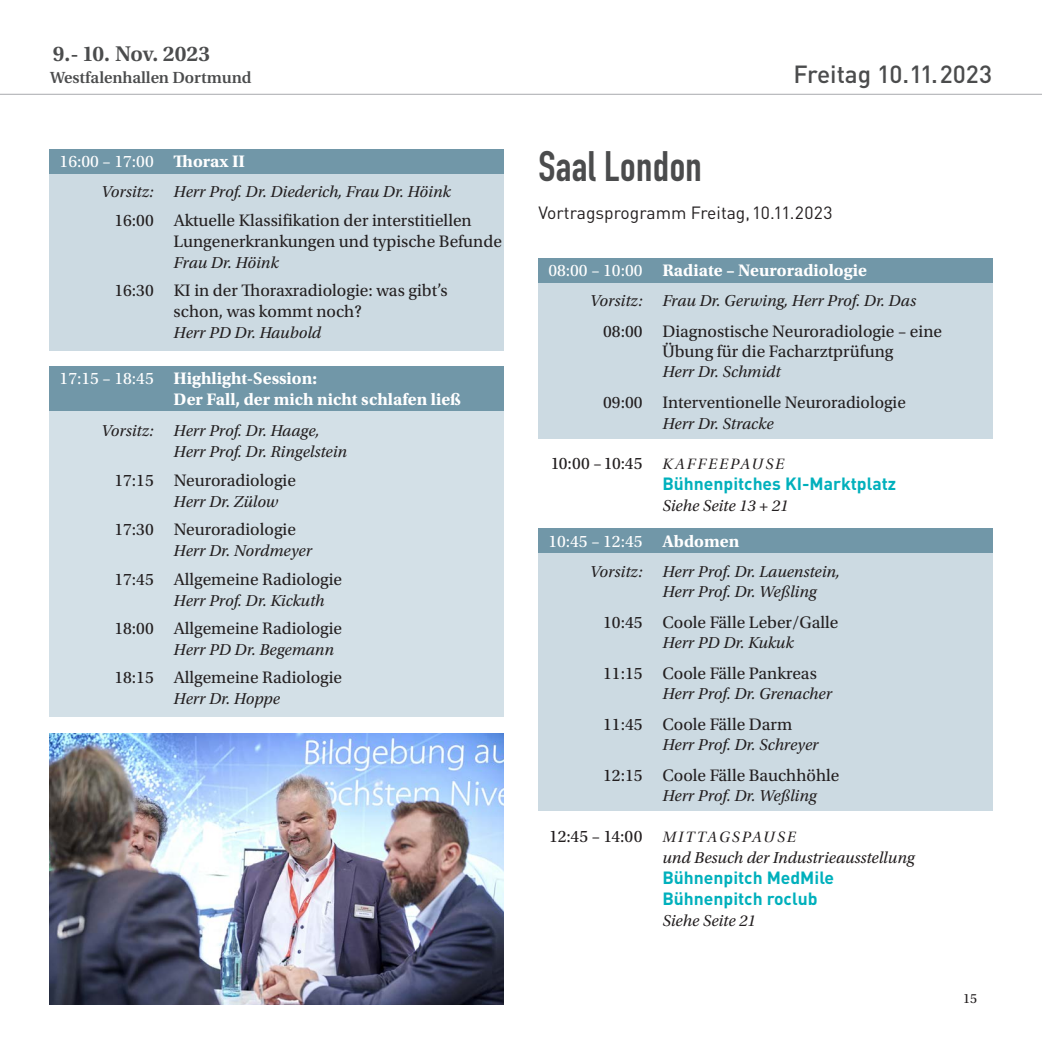
<style>
.page{position:relative;width:1042px;height:1042px;background:#fff}
.page>*{position:absolute;margin:0;border:0;box-sizing:border-box;transform-origin:0 0}
.Raum-Headline{font:42px "DIN Engschrift";letter-spacing:.01em;color:#4b4c4d}
.t1{font:500 24.5px "DIN";color:#4b4c4d}
.t2{font:600 22.4px "Utopia Std";color:#4b4c4d}
.grund_Programm{font:17.5px/21px "Utopia Std";color:#231f20}
.grund_Programm-2{font:700 17.5px/21px "Utopia Std";color:#fff}
.grund_Programm-3{font:700 17.5px/21px "DIN";color:#00b0bc}
.grund_Programm-4{font:17.5px "Utopia Std";color:#fff}
.Healine_2{font:17.5px "DIN";color:#231f20}
.grund_Programm-5{font:italic 16.62px/20.5px "Utopia Std";color:#231f20}
.t3{font:600 15.92px "Utopia";color:#4b4c4d}
.grund_Programm-6{font:15.75px "Utopia Std Subh It";letter-spacing:.125em;color:#231f20}
.t4{font:14px "Utopia Std";color:#231f20}
.s1{font-weight:700}
.s2{font-weight:400}
.s3{font-family:"Utopia Std";font-weight:400;color:#231f20}
.s4{font-family:"Utopia Std Subh It";font-weight:400;font-size:15.75px;color:#231f20}
.s5{font-family:"Utopia Std";font-size:17.5px}
</style>
<div class="page">
<div style="left:538px;top:548px;width:454px;height:263px;background:#ccdae2"></div>
<div style="left:538px;top:528px;width:454px;height:25px;background:#7197a8"></div>
<div style="left:50px;top:383px;width:454px;height:333px;background:#d3e0e7"></div>
<div style="left:50px;top:366px;width:454px;height:44px;background:#7197a8"></div>
<div style="left:538px;top:269px;width:454px;height:170px;background:#ccdae2"></div>
<div style="left:538px;top:258px;width:454px;height:25px;background:#7197a8"></div>
<div style="left:50px;top:165px;width:454px;height:186px;background:#ccdae2"></div>
<div style="left:50px;top:149px;width:454px;height:25px;background:#7197a8"></div>
<hr style="left:0;top:94px;width:1042px;height:1px;background:#a8a9ad">
<img style="left:50px;top:733px;width:454px;height:272px">
<p class="t2" style="left:53px;top:41px;width:159px">9.- 10. Nov. 2023</p>
<p class="t3" style="left:50px;top:69px;width:203px">Westfalenhallen Dortmund</p>
<p class="t1" style="left:793px;top:59px;width:200px">Freitag 10.11.2023</p>
<p class="grund_Programm-4" style="left:60px;top:151px;width:187px">16:00 – 17:00 <span class="s1">Thorax II</span></p>
<p class="grund_Programm-5" style="left:101px;top:182px;width:351px">Vorsitz: Herr Prof. Dr. Diederich, Frau Dr. Höink</p>
<p class="grund_Programm" style="left:174px;top:210px;width:330px;text-indent:-59px">16:00 Aktuelle Klassifikation der interstitiellen<br>Lungenerkrankungen und typische Befunde</p>
<p class="grund_Programm-5" style="left:174px;top:253px;width:106px">Frau Dr. Höink</p>
<p class="grund_Programm" style="left:174px;top:280px;width:276px;text-indent:-59px">16:30 KI in der Thoraxradiologie: was gibt’s schon, was kommt noch?</p>
<p class="grund_Programm-5" style="left:174px;top:323px;width:149px">Herr PD Dr. Haubold</p>
<p class="grund_Programm-2" style="left:174px;top:368px;width:289px;text-indent:-114px"><span class="s2">17:15 – 18:45</span> Highlight-Session:<br>Der Fall, der mich nicht schlafen ließ</p>
<p class="grund_Programm-5" style="left:174px;top:420px;width:175px;line-height:21px;text-indent:-73px">Vorsitz: Herr Prof. Dr. Haage,<br>Herr Prof. Dr. Ringelstein</p>
<p class="grund_Programm" style="left:114px;top:470px;width:183px">17:15 Neuroradiologie</p>
<p class="grund_Programm-5" style="left:174px;top:491px;width:106px">Herr Dr. Zülow</p>
<p class="grund_Programm" style="left:114px;top:519px;width:183px">17:30 Neuroradiologie</p>
<p class="grund_Programm-5" style="left:174px;top:541px;width:140px">Herr Dr. Nordmeyer</p>
<p class="grund_Programm" style="left:114px;top:569px;width:229px">17:45 Allgemeine Radiologie</p>
<p class="grund_Programm-5" style="left:174px;top:590px;width:152px">Herr Prof. Dr. Kickuth</p>
<p class="grund_Programm" style="left:114px;top:618px;width:229px">18:00 Allgemeine Radiologie</p>
<p class="grund_Programm-5" style="left:174px;top:639px;width:162px">Herr PD Dr. Begemann</p>
<p class="grund_Programm" style="left:114px;top:667px;width:229px">18:15 Allgemeine Radiologie</p>
<p class="grund_Programm-5" style="left:174px;top:689px;width:108px">Herr Dr. Hoppe</p>
<p class="Raum-Headline" style="left:538px;top:142px;width:165px">Saal London</p>
<p class="Healine_2" style="left:538px;top:202px;width:296px">Vortragsprogramm Freitag,10.11.2023</p>
<p class="grund_Programm-2" style="left:548px;top:260px;width:320px"><span class="s2">08:00 – 10:00</span> Radiate – Neuroradiologie</p>
<p class="grund_Programm-5" style="left:590px;top:291px;width:328px">Vorsitz: Frau Dr. Gerwing, Herr Prof. Dr. Das</p>
<p class="grund_Programm" style="left:662px;top:321px;width:281px;line-height:20.5px;text-indent:-59px">08:00 Diagnostische Neuroradiologie – eine<br>Übung für die Facharztprüfung</p>
<p class="grund_Programm-5" style="left:662px;top:362px;width:120px">Herr Dr. Schmidt</p>
<p class="grund_Programm" style="left:603px;top:392px;width:304px">09:00 Interventionelle Neuroradiologie</p>
<p class="grund_Programm-5" style="left:662px;top:413px;width:113px">Herr Dr. Stracke</p>
<p class="grund_Programm-3" style="left:662px;top:452px;width:235px;text-indent:-112px"><span class="s3">10:00 –10:45</span> <span class="s4">KAFFEEPAUSE<br></span>Bühnenpitches KI-Marktplatz</p>
<p class="grund_Programm-5" style="left:662px;top:496px;width:128px">Siehe Seite 13 + 21</p>
<p class="grund_Programm-4" style="left:548px;top:531px;width:192px">10:45 – 12:45 <span class="s1">Abdomen</span></p>
<p class="grund_Programm-5" style="left:662px;top:562px;width:179px;text-indent:-73px">Vorsitz: Herr Prof. Dr. Lauenstein,<br>Herr Prof. Dr. Weßling</p>
<p class="grund_Programm" style="left:603px;top:612px;width:237px">10:45 Coole Fälle Leber/Galle</p>
<p class="grund_Programm-5" style="left:662px;top:633px;width:133px">Herr PD Dr. Kukuk</p>
<p class="grund_Programm" style="left:603px;top:663px;width:215px">11:15 Coole Fälle Pankreas</p>
<p class="grund_Programm-5" style="left:662px;top:684px;width:171px">Herr Prof. Dr. Grenacher</p>
<p class="grund_Programm" style="left:603px;top:714px;width:191px">11:45 Coole Fälle Darm</p>
<p class="grund_Programm-5" style="left:662px;top:735px;width:158px">Herr Prof. Dr. Schreyer</p>
<p class="grund_Programm" style="left:603px;top:764px;width:238px">12:15 Coole Fälle Bauchhöhle</p>
<p class="grund_Programm-5" style="left:662px;top:785px;width:156px">Herr Prof. Dr. Weßling</p>
<p class="grund_Programm-6" style="left:549px;top:828px;width:248px"><span class="s5">12:45 – 14:00</span> MITTAGSPAUSE</p>
<p class="grund_Programm-5" style="left:662px;top:847px;width:254px">und Besuch der Industrieausstellung</p>
<p class="grund_Programm-3" style="left:662px;top:866px;width:173px">Bühnenpitch MedMile<br>Bühnenpitch roclub</p>
<p class="grund_Programm-5" style="left:662px;top:910px;width:95px">Siehe Seite 21</p>
<p class="t4" style="left:963px;top:990px;width:15px">15</p>
</div>
